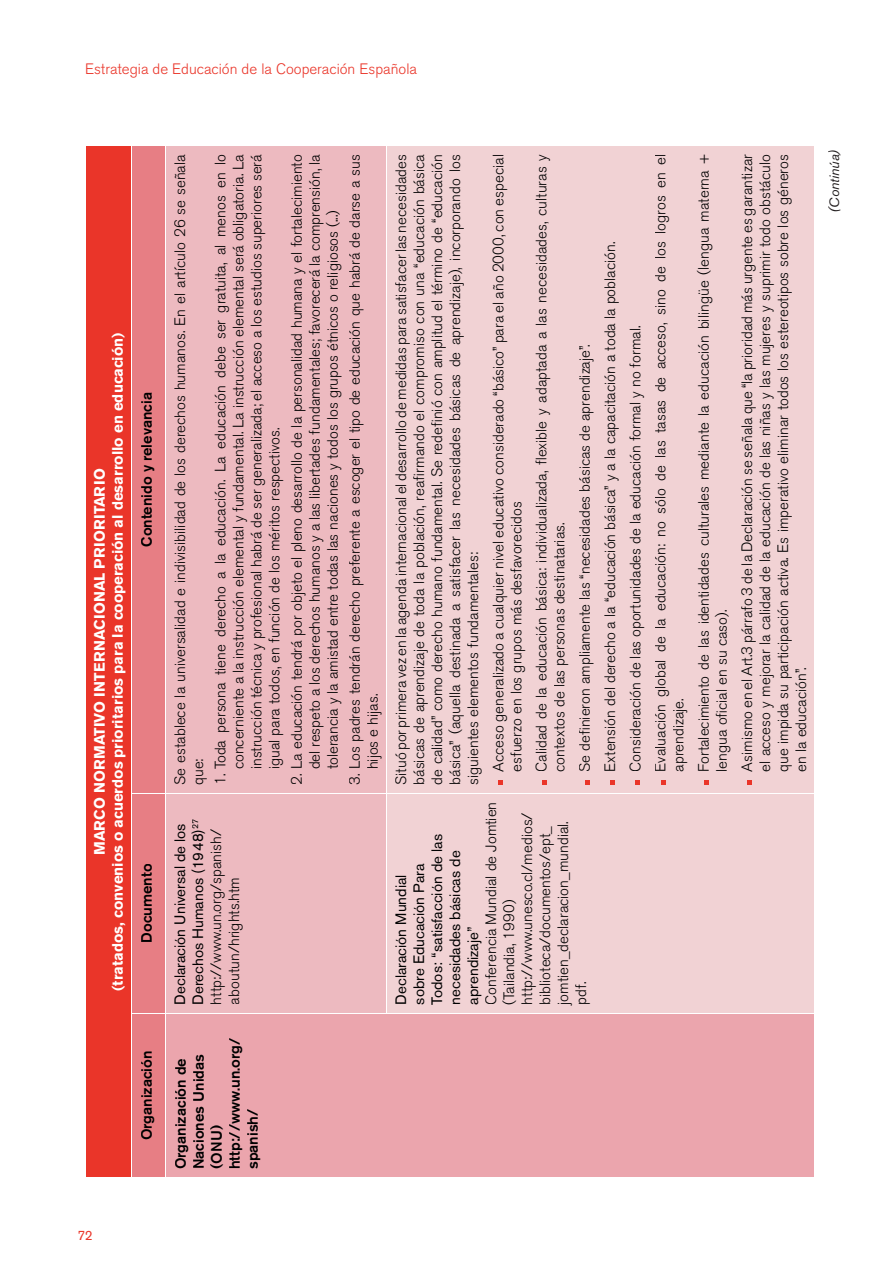
<style>
.page{position:relative;width:893px;height:1263px;background:#fff}
.page>*{position:absolute;margin:0;border:0;box-sizing:border-box;transform-origin:0 0}
.t1{font:300 15px/18px "Akzidenz Grotesk BE";color:#000}
.t2{font:15px/18px "Akzidenz Grotesk BE";color:#000}
.t3{font:700 15px/18px "Akzidenz Grotesk BE";color:#fff;text-align:center}
.t4{font:500 15px/18px "Akzidenz Grotesk BE";color:#000}
.t5{font:300 15px "Akzidenz Grotesk BE";color:#ea3529}
.t6{font:italic 13.5px "Akzidenz Grotesk BE";color:#231f20}
.t7{font:13.5px "Akzidenz Grotesk BE";color:#ea3529}
.s1{font-weight:300}
</style>
<div class="page">
<div style="left:85px;top:146px;width:46px;height:1032px;background:#ea3529"></div>
<div style="left:132px;top:147px;width:33px;height:1030px;background:#e77e84"></div>
<div style="left:165px;top:1013px;width:650px;height:165px;background:#eba5ad"></div>
<div style="left:166px;top:147px;width:220px;height:866px;background:#edbac0"></div>
<div style="left:387px;top:147px;width:427px;height:866px;background:#f1d2d4"></div>
<hr style="left:85px;top:1013px;width:1px;height:165px;background:#fff">
<hr style="left:85px;top:793px;width:1px;height:220px;background:#fff">
<hr style="left:85px;top:146px;width:1px;height:647px;background:#fff">
<hr style="left:165px;top:1013px;width:1px;height:164px;background:#fff">
<hr style="left:85px;top:1177px;width:46px;height:1px;background:#fff">
<hr style="left:85px;top:146px;width:46px;height:1px;background:#fff">
<hr style="left:131px;top:1177px;width:35px;height:1px;background:#fff">
<hr style="left:132px;top:1013px;width:33px;height:1px;background:#fff">
<hr style="left:132px;top:793px;width:33px;height:1px;background:#fff">
<hr style="left:166px;top:1177px;width:220px;height:1px;background:#fff">
<hr style="left:166px;top:1013px;width:220px;height:1px;background:#fff">
<hr style="left:166px;top:793px;width:220px;height:1px;background:#fff">
<hr style="left:386px;top:1177px;width:428px;height:1px;background:#fff">
<hr style="left:387px;top:1013px;width:427px;height:1px;background:#fff">
<hr style="left:387px;top:793px;width:427px;height:1px;background:#fff">
<hr style="left:814px;top:1013px;width:1px;height:165px;background:#fff">
<div style="left:141px;top:1051px;width:13px;height:88px;background:#e77e84"></div>
<div style="left:141px;top:864px;width:11px;height:78px;background:#e77e84"></div>
<div style="left:141px;top:393px;width:13px;height:153px;background:#e77e84"></div>
<div style="left:175px;top:823px;width:11px;height:180px;background:#edbac0"></div>
<div style="left:192px;top:830px;width:13px;height:173px;background:#edbac0"></div>
<div style="left:192px;top:819px;width:6px;height:9px;background:#edbac0"></div>
<div style="left:211px;top:829px;width:14px;height:174px;background:#edbac0"></div>
<div style="left:229px;top:889px;width:14px;height:115px;background:#edbac0"></div>
<div style="left:232px;top:878px;width:7px;height:9px;background:#edbac0"></div>
<div style="left:174px;top:154px;width:11px;height:630px;background:#edbac0"></div>
<div style="left:196px;top:759px;width:11px;height:25px;background:#edbac0"></div>
<div style="left:215px;top:154px;width:14px;height:628px;background:#edbac0"></div>
<div style="left:233px;top:154px;width:14px;height:615px;background:#edbac0"></div>
<div style="left:251px;top:154px;width:14px;height:614px;background:#edbac0"></div>
<div style="left:269px;top:428px;width:14px;height:340px;background:#edbac0"></div>
<div style="left:291px;top:154px;width:15px;height:630px;background:#edbac0"></div>
<div style="left:309px;top:154px;width:14px;height:615px;background:#edbac0"></div>
<div style="left:326px;top:211px;width:15px;height:558px;background:#edbac0"></div>
<div style="left:349px;top:154px;width:15px;height:630px;background:#edbac0"></div>
<div style="left:367px;top:694px;width:15px;height:74px;background:#edbac0"></div>
<div style="left:396px;top:875px;width:10px;height:128px;background:#f1d2d4"></div>
<div style="left:414px;top:864px;width:10px;height:140px;background:#f1d2d4"></div>
<div style="left:432px;top:834px;width:10px;height:170px;background:#f1d2d4"></div>
<div style="left:450px;top:850px;width:10px;height:154px;background:#f1d2d4"></div>
<div style="left:468px;top:927px;width:14px;height:77px;background:#f1d2d4"></div>
<div style="left:485px;top:802px;width:11px;height:202px;background:#f1d2d4"></div>
<div style="left:502px;top:900px;width:15px;height:104px;background:#f1d2d4"></div>
<div style="left:522px;top:812px;width:14px;height:191px;background:#f1d2d4"></div>
<div style="left:540px;top:826px;width:14px;height:177px;background:#f1d2d4"></div>
<div style="left:558px;top:822px;width:14px;height:183px;background:#f1d2d4"></div>
<div style="left:576px;top:990px;width:14px;height:13px;background:#f1d2d4"></div>
<div style="left:575px;top:984px;width:11px;height:5px;background:#f1d2d4"></div>
<div style="left:395px;top:154px;width:15px;height:630px;background:#f1d2d4"></div>
<div style="left:413px;top:154px;width:15px;height:630px;background:#f1d2d4"></div>
<div style="left:431px;top:154px;width:15px;height:630px;background:#f1d2d4"></div>
<div style="left:448px;top:154px;width:16px;height:630px;background:#f1d2d4"></div>
<div style="left:467px;top:553px;width:15px;height:231px;background:#f1d2d4"></div>
<svg style="left:498px;top:780px;width:5px;height:5px"></svg>
<div style="left:493px;top:154px;width:14px;height:617px;background:#f1d2d4"></div>
<div style="left:511px;top:502px;width:14px;height:269px;background:#f1d2d4"></div>
<svg style="left:542px;top:780px;width:5px;height:5px"></svg>
<div style="left:536px;top:154px;width:14px;height:617px;background:#f1d2d4"></div>
<div style="left:554px;top:523px;width:14px;height:248px;background:#f1d2d4"></div>
<svg style="left:585px;top:780px;width:5px;height:5px"></svg>
<div style="left:579px;top:345px;width:15px;height:426px;background:#f1d2d4"></div>
<svg style="left:610px;top:780px;width:5px;height:5px"></svg>
<div style="left:605px;top:243px;width:14px;height:527px;background:#f1d2d4"></div>
<svg style="left:635px;top:780px;width:5px;height:5px"></svg>
<div style="left:629px;top:326px;width:15px;height:445px;background:#f1d2d4"></div>
<svg style="left:661px;top:780px;width:5px;height:5px"></svg>
<div style="left:655px;top:154px;width:14px;height:616px;background:#f1d2d4"></div>
<div style="left:673px;top:699px;width:14px;height:72px;background:#f1d2d4"></div>
<svg style="left:704px;top:780px;width:5px;height:5px"></svg>
<div style="left:697px;top:154px;width:16px;height:616px;background:#f1d2d4"></div>
<div style="left:715px;top:610px;width:16px;height:161px;background:#f1d2d4"></div>
<svg style="left:747px;top:780px;width:5px;height:5px"></svg>
<div style="left:741px;top:154px;width:15px;height:617px;background:#f1d2d4"></div>
<div style="left:760px;top:154px;width:14px;height:617px;background:#f1d2d4"></div>
<div style="left:778px;top:154px;width:14px;height:617px;background:#f1d2d4"></div>
<div style="left:796px;top:668px;width:10px;height:103px;background:#f1d2d4"></div>
<p class="t5" style="left:85px;top:61px;width:333px">Estrategia de Educación de la Cooperación Española</p>
<p class="t3" style="left:91px;top:991px;width:660px;rotate:-90deg">MARCO NORMATIVO INTERNACIONAL PRIORITARIO<br>(tratados, convenios o acuerdos prioritarios para la cooperación al desarrollo en educación)</p>
<p class="t4" style="left:138px;top:547px;width:156px;rotate:-90deg">Contenido y relevancia</p>
<p class="t4" style="left:138px;top:943px;width:81px;rotate:-90deg">Documento</p>
<p class="t4" style="left:138px;top:1140px;width:91px;rotate:-90deg">Organización</p>
<p class="t1" style="left:171px;top:785px;width:632px;rotate:-90deg">Se establece la universalidad e indivisibilidad de los derechos humanos. En el artículo 26 se señala que:</p>
<p class="t1" style="left:212px;top:769px;width:617px;text-align:justify;text-indent:-15px;rotate:-90deg">1. Toda persona tiene derecho a la educación. La educación debe ser gratuita, al menos en lo concerniente a la instrucción elemental y fundamental. La instrucción elemental será obligatoria. La instrucción técnica y profesional habrá de ser generalizada; el acceso a los estudios superiores será igual para todos, en función de los méritos respectivos.</p>
<p class="t1" style="left:288px;top:769px;width:616px;text-align:justify;text-indent:-15px;rotate:-90deg">2. La educación tendrá por objeto el pleno desarrollo de la personalidad humana y el fortalecimiento del respeto a los derechos humanos y a las libertades fundamentales; favorecerá la comprensión, la tolerancia y la amistad entre todas las naciones y todos los grupos étnicos o religiosos (...)</p>
<p class="t1" style="left:346px;top:769px;width:617px;text-indent:-15px;rotate:-90deg">3. Los padres tendrán derecho preferente a escoger el tipo de educación que habrá de darse a sus hijos e hijas.</p>
<p class="t2" style="left:171px;top:1005px;width:187px;rotate:-90deg">Declaración Universal de los<br>Derechos Humanos (1948)<sup>27 </sup><span class="s1">http://www.un.org/spanish/ aboutun/hrights.htm</span></p>
<p class="t4" style="left:172px;top:1169px;width:133px;rotate:-90deg">Organización de<br>Naciones Unidas (ONU) http://www.un.org/ spanish/</p>
<p class="t1" style="left:392px;top:785px;width:632px;text-align:justify;rotate:-90deg">Situó por primera vez en la agenda internacional el desarrollo de medidas para satisfacer las necesidades básicas de aprendizaje de toda la población, reafirmando el compromiso con una “educación básica de calidad” como derecho humano fundamental. Se redefinió con amplitud el término de “educación básica” (aquella destinada a satisfacer las necesidades básicas de aprendizaje), incorporando los siguientes elementos fundamentales:</p>
<p class="t1" style="left:489px;top:772px;width:619px;rotate:-90deg">Acceso generalizado a cualquier nivel educativo considerado “básico” para el año 2000, con especial esfuerzo en los grupos más desfavorecidos</p>
<p class="t1" style="left:533px;top:772px;width:619px;rotate:-90deg">Calidad de la educación básica: individualizada, flexible y adaptada a las necesidades, culturas y contextos de las personas destinatarias.</p>
<p class="t1" style="left:572px;top:772px;width:619px;line-height:25.2px;rotate:-90deg">Se definieron ampliamente las “necesidades básicas de aprendizaje”.<br>Extensión del derecho a la “educación básica” y a la capacitación a toda la población.<br>Consideración de las oportunidades de la educación formal y no formal.<br>Evaluación global de la educación: no sólo de las tasas de acceso, sino de los logros en el</p>
<p class="t1" style="left:666px;top:772px;width:619px;line-height:25.2px;rotate:-90deg">aprendizaje.<br>Fortalecimiento de las identidades culturales mediante la educación bilingüe (lengua materna +</p>
<p class="t1" style="left:709px;top:772px;width:619px;line-height:25.2px;rotate:-90deg">lengua oficial en su caso).<br>Asimismo en el Art.3 párrafo 3 de la Declaración se señala que “la prioridad más urgente es garantizar</p>
<p class="t1" style="left:756px;top:772px;width:619px;text-align:justify;rotate:-90deg">el acceso y mejorar la calidad de la educación de las niñas y las mujeres y suprimir todo obstáculo que impida su participación activa. Es imperativo eliminar todos los estereotipos sobre los géneros en la educación”.</p>
<p class="t6" style="left:826px;top:213px;width:66px;rotate:-90deg">(Continúa)</p>
<p class="t1" style="left:482px;top:1005px;width:204px;rotate:-90deg">Conferencia Mundial de Jomtien (Tailandia, 1990) http://www.unesco.cl/medios/ biblioteca/documentos/ept_ jomtien_declaracion_mundial. pdf.</p>
<p class="t2" style="left:392px;top:1005px;width:172px;rotate:-90deg">Declaración Mundial<br>sobre Educación Para<br>Todos: “satisfacción de las necesidades básicas de aprendizaje”</p>
<p class="t7" style="left:77px;top:1227px;width:17px">72</p>
</div>
